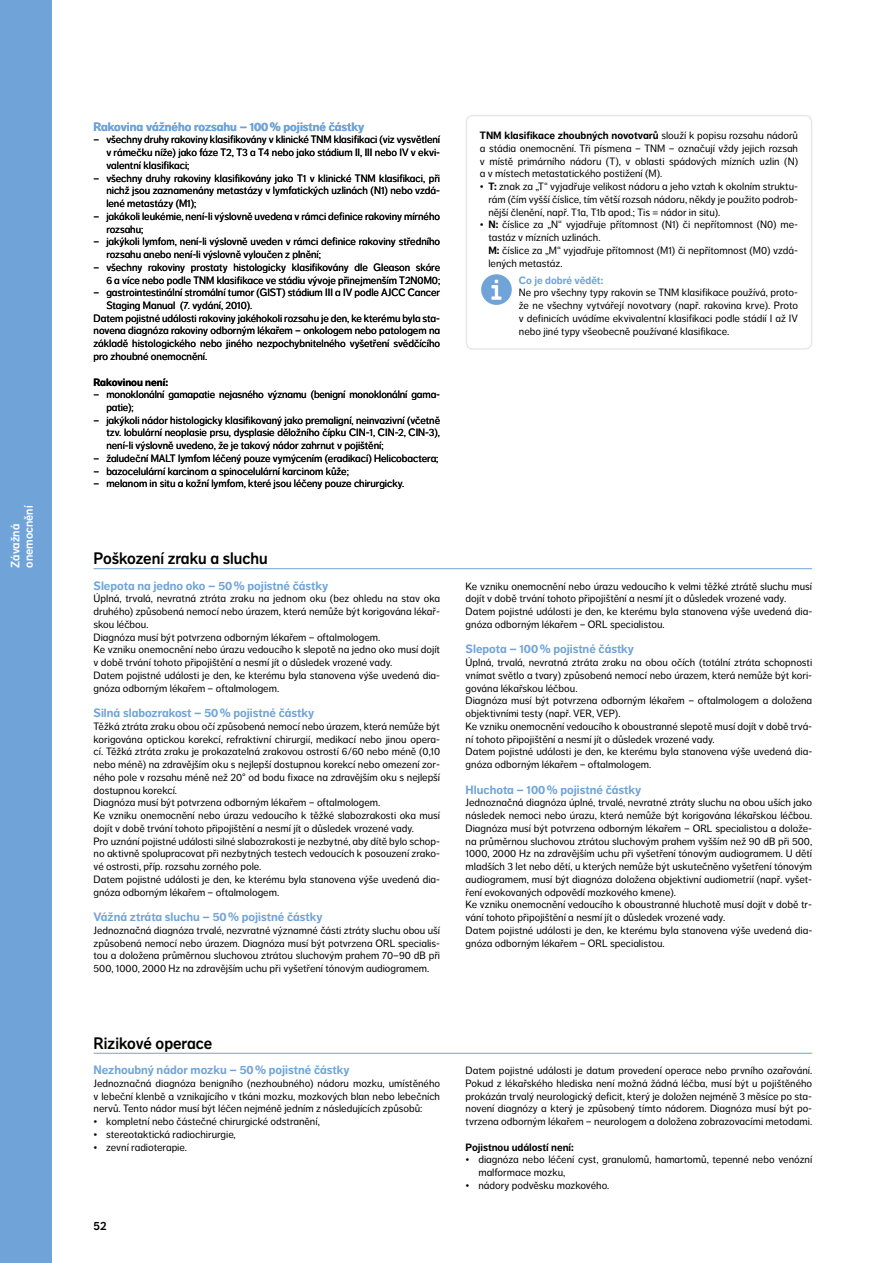
<style>
.page{position:relative;width:893px;height:1263px;background:#fff}
.page>*{position:absolute;margin:0;border:0;box-sizing:border-box;transform-origin:0 0}
.t1{font:16.5px "NN Dagny Display";color:#000}
.t2{font:700 12px "NN Dagny Text";color:#70a4d8}
.t3{font:12px/13.5px "NN Dagny Display";color:#fff}
.t4{font:12px "NN Dagny Display";color:#000}
.t5{font:10.5px/12.8px "NN Dagny Text";color:#000}
.t6{font:700 10.5px "NN Dagny Text";color:#000}
.t7{font:700 10.5px "NN Dagny Text";color:#70a4d8}
.s1{font-weight:700}
</style>
<div class="page">
<div style="left:0;top:0;width:51px;height:1263px;background:#70a4d8"></div>
<hr style="left:94px;top:1053px;width:718px;height:1px;background:#70a4d8">
<div style="left:466px;top:115px;width:346px;height:235px;border:2px solid #e9e7e7;border-radius:6px"></div>
<svg style="left:481px;top:274px;width:31px;height:31px"></svg>
<hr style="left:94px;top:568px;width:718px;height:1px;background:#70a4d8">
<p class="t3" style="left:9px;top:568px;width:64px;rotate:-90deg">Závažná onemocnění</p>
<p class="t2" style="left:94px;top:119px;width:272px">Rakovina vážného rozsahu – 100% pojistné částky</p>
<p class="t5" style="left:106px;top:133px;width:335px;text-align:justify;text-indent:-13px">– všechny druhy rakoviny klasifikovány v klinické TNM klasifikaci (viz vysvětlení v rámečku níže) jako fáze T2, T3 a T4 nebo jako stádium II, III nebo IV v ekvi&shy;valentní klasifikaci;</p>
<p class="t5" style="left:106px;top:172px;width:335px;text-align:justify;text-indent:-13px">– všechny druhy rakoviny klasifikovány jako T1 v klinické TNM klasifikaci, při nichž jsou zaznamenány metastázy v lymfatických uzlinách (N1) nebo vzdá&shy;lené metastázy (M1);</p>
<p class="t5" style="left:106px;top:210px;width:335px;text-indent:-13px">– jakákoli leukémie, není-li výslovně uvedena v rámci definice rakoviny mírného rozsahu;</p>
<p class="t5" style="left:106px;top:235px;width:335px;text-indent:-13px">– jakýkoli lymfom, není-li výslovně uveden v rámci definice rakoviny středního rozsahu anebo není-li výslovně vyloučen z plnění;</p>
<p class="t5" style="left:94px;top:261px;width:348px;text-align:right">– všechny rakoviny prostaty histologicky klasifikovány dle Gleason skóre<br>6 a více nebo podle TNM klasifikace ve stádiu vývoje přinejmenším T2N0M0;</p>
<p class="t5" style="left:94px;top:286px;width:348px">– gastrointestinální stromální tumor (GIST) stádium III a IV podle AJCC Cancer</p>
<p class="t5" style="left:106px;top:299px;width:148px">Staging Manual (7. vydání, 2010).</p>
<p class="t5" style="left:94px;top:312px;width:348px">Datem pojistné události rakoviny jakéhokoli rozsahu je den, ke kterému byla sta-</p>
<p class="t5" style="left:94px;top:324px;width:348px">novena diagnóza rakoviny odborným lékařem – onkologem nebo patologem na</p>
<p class="t5" style="left:94px;top:337px;width:348px">základě histologického nebo jiného nezpochybnitelného vyšetření svědčícího</p>
<p class="t5" style="left:94px;top:350px;width:115px">pro zhoubné onemocnění.</p>
<p class="t6" style="left:94px;top:376px;width:76px">Rakovinou není:</p>
<p class="t5" style="left:106px;top:388px;width:335px;text-indent:-13px">– monoklonální gamapatie nejasného významu (benigní monoklonální gama&shy;patie);</p>
<p class="t5" style="left:106px;top:414px;width:335px;text-align:justify;text-indent:-13px">– jakýkoli nádor histologicky klasifikovaný jako premaligní, neinvazivní (včetně tzv. lobulární neoplasie prsu, dysplasie děložního čípku CIN-1, CIN-2, CIN-3), není-li výslovně uvedeno, že je takový nádor zahrnut v pojištění;</p>
<p class="t5" style="left:94px;top:452px;width:346px">– žaludeční MALT lymfom léčený pouze vymýcením (eradikací) Helicobactera;</p>
<p class="t5" style="left:94px;top:465px;width:257px">– bazocelulární karcinom a spinocelulární karcinom kůže;</p>
<p class="t5" style="left:94px;top:477px;width:312px">– melanom in situ a kožní lymfom, které jsou léčeny pouze chirurgicky.</p>
<p class="t2" style="left:185px;top:119px;width:8px">o</p>
<p class="t5" style="left:162px;top:261px;width:7px">o</p>
<h1 class="t1" style="left:94px;top:549px;width:176px">Poškození zraku a sluchu</h1>
<p class="t2" style="left:94px;top:578px;width:236px">Slepota na jedno oko – 50% pojistné částky</p>
<p class="t5" style="left:94px;top:592px;width:348px">Úplná, trvalá, nevratná ztráta zraku na jednom oku (bez ohledu na stav oka druhého) způsobená nemocí nebo úrazem, která nemůže být korigována lékař&shy;skou léčbou.<br>Diagnóza musí být potvrzena odborným lékařem – oftalmologem.<br>Ke vzniku onemocnění nebo úrazu vedoucího k slepotě na jedno oko musí dojít v době trvání tohoto připojištění a nesmí jít o důsledek vrozené vady.<br>Datem pojistné události je den, ke kterému byla stanovena výše uvedená dia&shy;gnóza odborným lékařem – oftalmologem.</p>
<p class="t2" style="left:94px;top:706px;width:222px">Silná slabozrakost – 50% pojistné částky</p>
<p class="t5" style="left:94px;top:720px;width:348px">Těžká ztráta zraku obou očí způsobená nemocí nebo úrazem, která nemůže být korigována optickou korekcí, refraktivní chirurgií, medikací nebo jinou opera&shy;cí. Těžká ztráta zraku je prokazatelná zrakovou ostrostí 6/60 nebo méně (0,10 nebo méně) na zdravějším oku s nejlepší dostupnou korekcí nebo omezení zor&shy;ného pole v rozsahu méně než 20° od bodu fixace na zdravějším oku s nejlepší dostupnou korekcí.<br>Diagnóza musí být potvrzena odborným lékařem – oftalmologem.<br>Ke vzniku onemocnění nebo úrazu vedoucího k těžké slabozrakosti oka musí dojít v době trvání tohoto připojištění a nesmí jít o důsledek vrozené vady.<br>Pro uznání pojistné události silné slabozrakosti je nezbytné, aby dítě bylo schop&shy;no aktivně spolupracovat při nezbytných testech vedoucích k posouzení zrako&shy;vé ostrosti, příp. rozsahu zorného pole.<br>Datem pojistné události je den, ke kterému byla stanovena výše uvedená dia&shy;gnóza odborným lékařem – oftalmologem.</p>
<p class="t2" style="left:94px;top:910px;width:231px">Vážná ztráta sluchu – 50% pojistné částky</p>
<p class="t5" style="left:94px;top:924px;width:348px;text-align:justify">Jednoznačná diagnóza trvalé, nezvratné významné části ztráty sluchu obou uší způsobená nemocí nebo úrazem. Diagnóza musí být potvrzena ORL specialis&shy;tou a doložena průměrnou sluchovou ztrátou sluchovým prahem 70–90 dB při 500, 1000, 2000 Hz na zdravějším uchu při vyšetření tónovým audiogramem.</p>
<h1 class="t1" style="left:94px;top:1033px;width:120px">Rizikové operace</h1>
<p class="t2" style="left:94px;top:1063px;width:257px">Nezhoubný nádor mozku – 50% pojistné částky</p>
<p class="t5" style="left:94px;top:1077px;width:348px;text-align:justify">Jednoznačná diagnóza benigního (nezhoubného) nádoru mozku, umístěného v lebeční klenbě a vznikajícího v tkáni mozku, mozkových blan nebo lebečních nervů. Tento nádor musí být léčen nejméně jedním z následujících způsobů:</p>
<p class="t5" style="left:94px;top:1115px;width:228px">• kompletní nebo částečné chirurgické odstranění,</p>
<p class="t5" style="left:94px;top:1128px;width:144px">• stereotaktická radiochirurgie,</p>
<p class="t5" style="left:94px;top:1141px;width:95px">• zevní radioterapie.</p>
<p class="t4" style="left:94px;top:1219px;width:14px">52</p>
<p class="t5" style="left:480px;top:129px;width:320px;text-align:justify"><span class="s1">TNM klasifikace zhoubných novotvarů</span> slouží k popisu rozsahu nádorů a stádia onemocnění. Tři písmena – TNM – označují vždy jejich rozsah v místě primárního nádoru (T), v oblasti spádových mízních uzlin (N) a v místech metastatického postižení (M).</p>
<p class="t5" style="left:488px;top:180px;width:311px;text-align:justify;text-indent:-9px">• <span class="s1">T:</span> znak za „T“ vyjadřuje velikost nádoru a jeho vztah k okolním struktu&shy;rám (čím vyšší číslice, tím větší rozsah nádoru, někdy je použito podrob&shy;nější členění, např. T1a, T1b apod.; Tis = nádor in situ).</p>
<p class="t5" style="left:488px;top:218px;width:311px;text-indent:-9px">• <span class="s1">N:</span> číslice za „N“ vyjadřuje přítomnost (N1) či nepřítomnost (N0) me&shy;tastáz v mízních uzlinách.<br><span class="s1">M:</span> číslice za „M“ vyjadřuje přítomnost (M1) či nepřítomnost (M0) vzdá&shy;lených metastáz.</p>
<p class="t7" style="left:519px;top:274px;width:86px">Co je dobré vědět:</p>
<p class="t5" style="left:519px;top:286px;width:281px;text-align:justify">Ne pro všechny typy rakovin se TNM klasifikace používá, proto&shy;že ne všechny vytvářejí novotvary (např. rakovina krve). Proto v definicích uvádíme ekvivalentní klasifikaci podle stádií I až IV nebo jiné typy všeobecně používané klasifikace.</p>
<p class="t5" style="left:466px;top:580px;width:348px">Ke vzniku onemocnění nebo úrazu vedoucího k velmi těžké ztrátě sluchu musí dojít v době trvání tohoto připojištění a nesmí jít o důsledek vrozené vady.<br>Datem pojistné události je den, ke kterému byla stanovena výše uvedená dia&shy;gnóza odborným lékařem – ORL specialistou.</p>
<p class="t2" style="left:466px;top:642px;width:170px">Slepota – 100% pojistné částky</p>
<p class="t5" style="left:466px;top:656px;width:348px">Úplná, trvalá, nevratná ztráta zraku na obou očích (totální ztráta schopnosti vnímat světlo a tvary) způsobená nemocí nebo úrazem, která nemůže být kori&shy;gována lékařskou léčbou.<br>Diagnóza musí být potvrzena odborným lékařem – oftalmologem a doložena objektivními testy (např. VER, VEP).<br>Ke vzniku onemocnění vedoucího k oboustranné slepotě musí dojít v době trvá&shy;ní tohoto připojištění a nesmí jít o důsledek vrozené vady.<br>Datem pojistné události je den, ke kterému byla stanovena výše uvedená dia&shy;gnóza odborným lékařem – oftalmologem.</p>
<p class="t2" style="left:466px;top:782px;width:177px">Hluchota – 100% pojistné částky</p>
<p class="t5" style="left:466px;top:796px;width:348px">Jednoznačná diagnóza úplné, trvalé, nevratné ztráty sluchu na obou uších jako následek nemoci nebo úrazu, která nemůže být korigována lékařskou léčbou.<br>Diagnóza musí být potvrzena odborným lékařem – ORL specialistou a dolože&shy;na průměrnou sluchovou ztrátou sluchovým prahem vyšším než 90 dB při 500, 1000, 2000 Hz na zdravějším uchu při vyšetření tónovým audiogramem. U dětí mladších 3 let nebo dětí, u kterých nemůže být uskutečněno vyšetření tónovým audiogramem, musí být diagnóza doložena objektivní audiometrií (např. vyšet&shy;ření evokovaných odpovědí mozkového kmene).<br>Ke vzniku onemocnění vedoucího k oboustranné hluchotě musí dojít v době tr&shy;vání tohoto připojištění a nesmí jít o důsledek vrozené vady.<br>Datem pojistné události je den, ke kterému byla stanovena výše uvedená dia&shy;gnóza odborným lékařem – ORL specialistou.</p>
<p class="t5" style="left:466px;top:1064px;width:348px;text-align:justify">Datem pojistné události je datum provedení operace nebo prvního ozařování.<br>Pokud z lékařského hlediska není možná žádná léčba, musí být u pojištěného prokázán trvalý neurologický deficit, který je doložen nejméně 3 měsíce po sta&shy;novení diagnózy a který je způsobený tímto nádorem. Diagnóza musí být po&shy;tvrzena odborným lékařem – neurologem a doložena zobrazovacími metodami.</p>
<p class="t6" style="left:466px;top:1141px;width:110px">Pojistnou událostí není:</p>
<p class="t5" style="left:478px;top:1153px;width:335px;text-indent:-13px">• diagnóza nebo léčení cyst, granulomů, hamartomů, tepenné nebo venózní malformace mozku,</p>
<p class="t5" style="left:466px;top:1179px;width:145px">• nádory podvěsku mozkového.</p>
</div>
